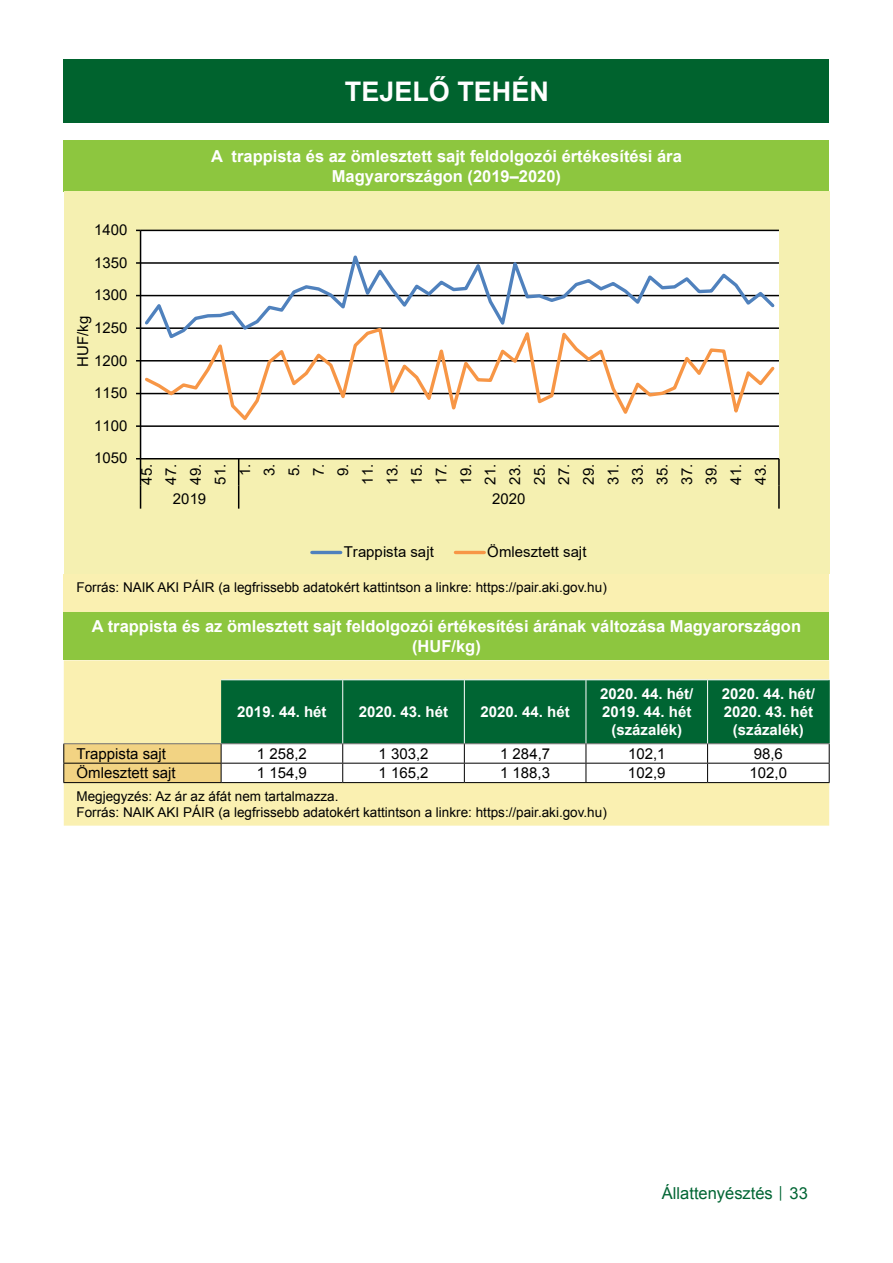
<style>
.page{position:relative;width:893px;height:1263px;background:#fff}
.page>*{position:absolute;margin:0;border:0;box-sizing:border-box;transform-origin:0 0}
.t1{font:700 27px "Arial";color:#fff}
.t2{font:700 16.5px/19.8px "Arial";color:#fff;text-align:center}
.t3{font:16.5px "Arial";color:#006533}
.t4{font:15px/24.6px "Arial";color:#000;text-align:center}
.t5{font:700 15px/18px "Arial";color:#fff;text-align:center}
.t6{font:13.5px/16.2px "Arial";color:#000}
.s1{font-size:12px}
</style>
<div class="page">
<div style="left:64px;top:60px;width:765px;height:63px;background:#00632e"></div>
<div style="left:64px;top:611px;width:765px;height:49px;background:#8dc63f"></div>
<div style="left:64px;top:660px;width:765px;height:166px;background:#faf0b1"></div>
<hr style="left:221px;top:679px;width:122px;height:1px;background:#fff">
<hr style="left:343px;top:679px;width:121px;height:1px;background:#fff">
<hr style="left:464px;top:679px;width:122px;height:1px;background:#fff">
<hr style="left:586px;top:679px;width:122px;height:1px;background:#fff">
<hr style="left:708px;top:679px;width:122px;height:1px;background:#fff">
<svg style="left:63px;top:680px;width:767px;height:102px"></svg>
<hr style="left:63px;top:782px;width:158px;height:1px;background:#000">
<hr style="left:221px;top:782px;width:122px;height:1px;background:#000">
<hr style="left:343px;top:782px;width:121px;height:1px;background:#000">
<hr style="left:464px;top:782px;width:122px;height:1px;background:#000">
<hr style="left:586px;top:782px;width:122px;height:1px;background:#000">
<hr style="left:708px;top:782px;width:122px;height:1px;background:#000">
<div style="left:64px;top:140px;width:765px;height:51px;background:#8dc63f"></div>
<div style="left:64px;top:574px;width:765px;height:37px;background:#faf0b1"></div>
<div style="left:64px;top:191px;width:765px;height:383px;background:#f5f0b1"></div>
<div style="left:141px;top:230px;width:638px;height:229px;background:#fff"></div>
<hr style="left:141px;top:425px;width:638px;height:2px;background:#000">
<hr style="left:141px;top:393px;width:638px;height:1px;background:#000">
<hr style="left:141px;top:360px;width:638px;height:1px;background:#000">
<hr style="left:141px;top:327px;width:638px;height:2px;background:#000">
<hr style="left:141px;top:295px;width:638px;height:1px;background:#000">
<hr style="left:141px;top:262px;width:638px;height:2px;background:#000">
<hr style="left:141px;top:230px;width:638px;height:1px;background:#000">
<hr style="left:140px;top:230px;width:1px;height:229px;background:#000">
<hr style="left:141px;top:458px;width:638px;height:1px;background:#000">
<hr style="left:778px;top:459px;width:2px;height:27px;background:#000">
<svg style="left:136px;top:458px;width:5px;height:51px"></svg>
<svg style="left:238px;top:459px;width:1px;height:50px"></svg>
<hr style="left:778px;top:486px;width:2px;height:23px;background:#000">
<svg style="left:142px;top:255px;width:635px;height:67px"></svg>
<svg style="left:142px;top:322px;width:635px;height:99px"></svg>
<hr style="left:312px;top:551px;width:29px;height:3px;background:#4f81bd">
<hr style="left:455px;top:551px;width:29px;height:3px;background:#f79646">
<h1 class="t1" style="left:345px;top:74px;width:206px">TEJELŐ TEHÉN</h1>
<p class="t2" style="left:211px;top:147px;width:472px">A trappista és az ömlesztett sajt feldolgozói értékesítési ára<br>Magyarországon (2019–2020)</p>
<p class="t4" style="left:94px;top:217px;width:35px">1400</p>
<p class="t4" style="left:94px;top:250px;width:35px">1350</p>
<p class="t4" style="left:94px;top:283px;width:35px">1300</p>
<p class="t4" style="left:71px;top:367px;width:52px;rotate:-90deg">HUF/kg</p>
<p class="t4" style="left:94px;top:315px;width:35px">1250</p>
<p class="t4" style="left:94px;top:348px;width:35px">1200</p>
<p class="t4" style="left:94px;top:380px;width:35px">1150</p>
<p class="t4" style="left:94px;top:413px;width:35px">1100</p>
<p class="t4" style="left:94px;top:446px;width:35px">1050</p>
<p class="t4" style="left:134px;top:485px;width:22px;rotate:-90deg">45.<br>47.<br>49.<br>51.<br>1.<br>3.<br>5.<br>7.<br>9.<br>11.<br>13.<br>15.<br>17.<br>19.<br>21.<br>23.<br>25.<br>27.<br>29.<br>31.<br>33.<br>35.<br>37.<br>39.<br>41.<br>43.</p>
<p class="t4" style="left:173px;top:487px;width:35px">2019</p>
<p class="t4" style="left:492px;top:487px;width:35px">2020</p>
<p class="t4" style="left:344px;top:539px;width:92px">Trappista sajt</p>
<p class="t4" style="left:487px;top:539px;width:101px">Ömlesztett sajt</p>
<p class="t6" style="left:77px;top:580px;width:532px">Forrás: NAIK AKI PÁIR (a legfrissebb adatokért kattintson a linkre: https://pair.aki.gov.hu)</p>
<p class="t2" style="left:92px;top:617px;width:711px">A trappista és az ömlesztett sajt feldolgozói értékesítési árának változása Magyarországon (HUF/kg)</p>
<p class="t5" style="left:237px;top:703px;width:91px">2019. 44. hét</p>
<p class="t5" style="left:359px;top:703px;width:91px">2020. 43. hét</p>
<p class="t5" style="left:481px;top:703px;width:91px">2020. 44. hét</p>
<p class="t5" style="left:600px;top:685px;width:95px">2020. 44. hét/<br>2019. 44. hét (százalék)</p>
<p class="t5" style="left:722px;top:685px;width:95px">2020. 44. hét/<br>2020. 43. hét (százalék)</p>
<p class="t4" style="left:77px;top:741px;width:91px">Trappista sajt</p>
<p class="t4" style="left:257px;top:741px;width:52px">1 258,2</p>
<p class="t4" style="left:378px;top:741px;width:52px">1 303,2</p>
<p class="t4" style="left:500px;top:741px;width:52px">1 284,7</p>
<p class="t4" style="left:628px;top:741px;width:39px">102,1</p>
<p class="t4" style="left:754px;top:741px;width:31px">98,6</p>
<p class="t4" style="left:77px;top:761px;width:101px">Ömlesztett sajt</p>
<p class="t4" style="left:257px;top:761px;width:52px">1 154,9</p>
<p class="t4" style="left:378px;top:761px;width:52px">1 165,2</p>
<p class="t4" style="left:500px;top:761px;width:52px">1 188,3</p>
<p class="t4" style="left:628px;top:761px;width:39px">102,9</p>
<p class="t4" style="left:750px;top:761px;width:39px">102,0</p>
<p class="t6" style="left:77px;top:788px;width:532px">Megjegyzés: Az ár az áfát nem tartalmazza.<br>Forrás: NAIK AKI PÁIR (a legfrissebb adatokért kattintson a linkre: https://pair.aki.gov.hu)</p>
<p class="t3" style="left:662px;top:1182px;width:147px">Állattenyésztés <span class="s1">│</span> 33</p>
</div>
